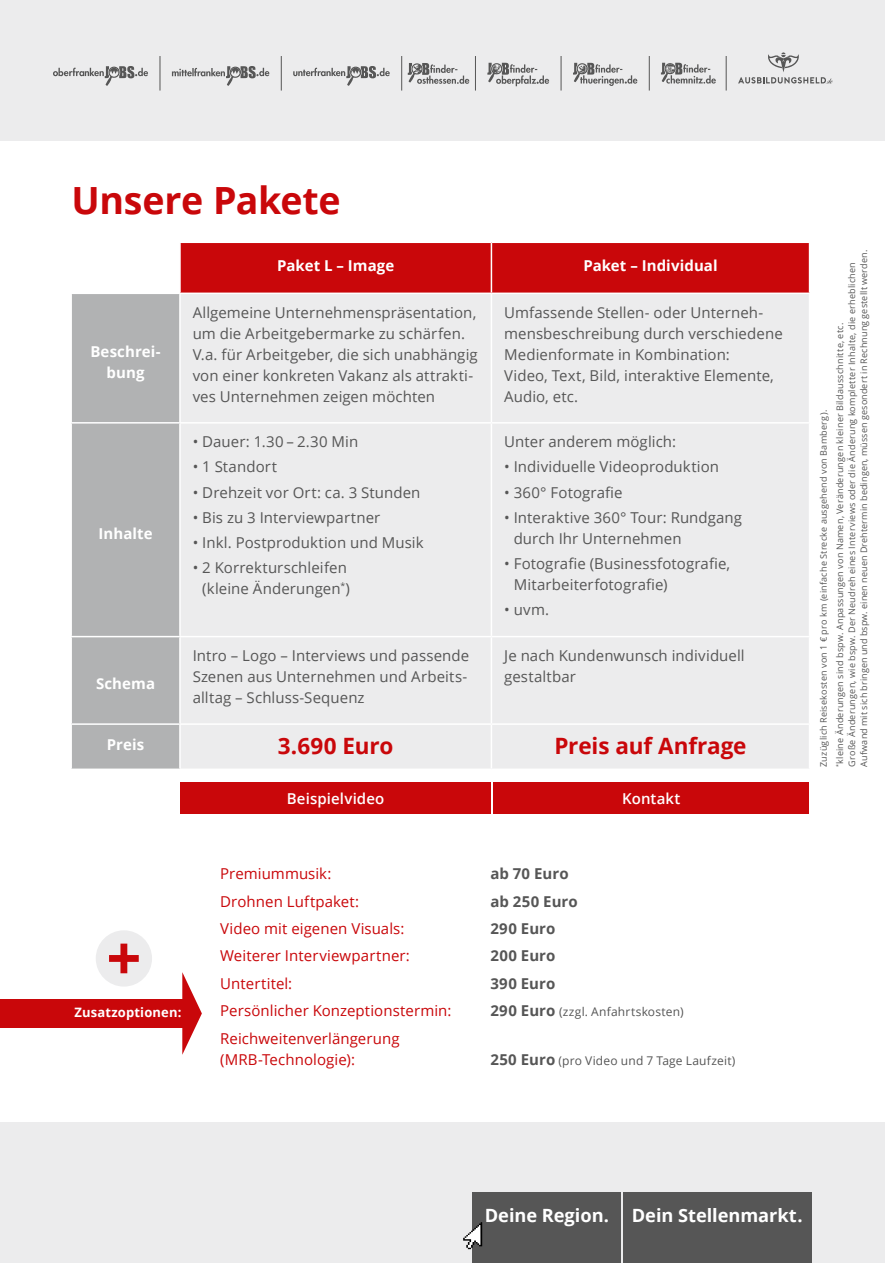
<style>
.page{position:relative;width:885px;height:1263px;background:#fff}
.page>*{position:absolute;margin:0;border:0;box-sizing:border-box;transform-origin:0 0}
.t1{font:700 37.5px "Open Sans";letter-spacing:-.01em;color:#c9070a}
.t2{font:700 22.5px "Open Sans";letter-spacing:-.005em;color:#c9070a}
.t3{font:700 18.3px "Open Sans";letter-spacing:-.005em;color:#fff}
.t4{font:15px/21px "Open Sans";letter-spacing:.005em;color:#565656}
.t5{font:15px/21px "Open Sans";letter-spacing:.005em;color:#c9070a}
.t6{font:700 15px/21px "Open Sans";letter-spacing:.005em;color:#fff;text-align:center}
.t7{font:700 15px "Open Sans";letter-spacing:.005em;color:#565656}
.t8{font:600 15px "Open Sans";letter-spacing:.01em;color:#fff}
.t9{font:700 12.9px "Open Sans";letter-spacing:.01em;color:#fff}
.t10{font:12px "Open Sans";letter-spacing:.015em;color:#565656}
.t11{font:9px/16.2px "Open Sans";letter-spacing:.025em;color:#565656}
.s1{font-weight:700;font-size:15px}
</style>
<div class="page">
<div style="left:181px;top:243px;width:627px;height:50px;background:#c9070a"></div>
<div style="left:72px;top:294px;width:107px;height:474px;background:#b1b2b3"></div>
<div style="left:181px;top:294px;width:627px;height:474px;background:#ececed"></div>
<hr style="left:490px;top:294px;width:2px;height:128px;background:#fff">
<hr style="left:70px;top:422px;width:110px;height:2px;background:#fff">
<hr style="left:180px;top:422px;width:311px;height:2px;background:#fff">
<hr style="left:491px;top:422px;width:319px;height:2px;background:#fff">
<hr style="left:490px;top:424px;width:2px;height:212px;background:#fff">
<hr style="left:70px;top:636px;width:110px;height:1px;background:#fff">
<hr style="left:180px;top:636px;width:311px;height:1px;background:#fff">
<hr style="left:491px;top:636px;width:319px;height:1px;background:#fff">
<hr style="left:490px;top:637px;width:2px;height:86px;background:#fff">
<hr style="left:70px;top:723px;width:110px;height:2px;background:#fff">
<hr style="left:180px;top:723px;width:311px;height:2px;background:#fff">
<hr style="left:491px;top:723px;width:319px;height:2px;background:#fff">
<hr style="left:490px;top:725px;width:2px;height:43px;background:#fff">
<hr style="left:490px;top:243px;width:2px;height:50px;background:#fff">
<div style="left:0;top:0;width:884px;height:140px;background:#ececed"></div>
<div style="left:0;top:1123px;width:884px;height:140px;background:#ececed"></div>
<div style="left:622px;top:1193px;width:189px;height:70px;background:#565656"></div>
<div style="left:472px;top:1193px;width:148px;height:70px;background:#565656"></div>
<svg style="left:463px;top:1222px;width:19px;height:27px"></svg>
<div style="left:96px;top:930px;width:56px;height:56px;background:#ececed;border-radius:50%"></div>
<svg style="left:109px;top:943px;width:30px;height:30px"></svg>
<div style="left:0;top:999px;width:183px;height:29px;background:#c9070a"></div>
<svg style="left:182px;top:972px;width:20px;height:83px"></svg>
<hr style="left:560px;top:56px;width:1px;height:35px;background:#565656">
<hr style="left:649px;top:56px;width:1px;height:35px;background:#565656">
<hr style="left:725px;top:56px;width:1px;height:35px;background:#565656">
<svg style="left:738px;top:52px;width:94px;height:32px"></svg>
<svg style="left:53px;top:66px;width:95px;height:20px"></svg>
<svg style="left:172px;top:66px;width:97px;height:20px"></svg>
<hr style="left:160px;top:56px;width:1px;height:35px;background:#565656">
<hr style="left:401px;top:56px;width:1px;height:35px;background:#565656">
<hr style="left:281px;top:56px;width:1px;height:35px;background:#565656">
<hr style="left:475px;top:56px;width:1px;height:35px;background:#565656">
<svg style="left:293px;top:66px;width:97px;height:20px"></svg>
<svg style="left:487px;top:63px;width:62px;height:23px"></svg>
<svg style="left:573px;top:63px;width:64px;height:23px"></svg>
<svg style="left:660px;top:63px;width:55px;height:21px"></svg>
<svg style="left:407px;top:63px;width:62px;height:21px"></svg>
<div style="left:493px;top:783px;width:316px;height:31px;background:#c9070a"></div>
<div style="left:180px;top:783px;width:311px;height:31px;background:#c9070a"></div>
<h1 class="t1" style="left:71px;top:174px;width:270px">Unsere Pakete</h1>
<p class="t6" style="left:90px;top:340px;width:72px">Beschrei&shy;bung</p>
<p class="t6" style="left:98px;top:522px;width:55px">Inhalte</p>
<p class="t6" style="left:96px;top:673px;width:61px">Schema</p>
<p class="t6" style="left:277px;top:254px;width:119px">Paket L – Image</p>
<p class="t6" style="left:583px;top:254px;width:136px">Paket – Individual</p>
<p class="t4" style="left:193px;top:301px;width:286px">Allgemeine Unternehmenspräsentation, um die Arbeitgebermarke zu schärfen.<br>V.a. für Arbeitgeber, die sich unabhängig von einer konkreten Vakanz als attrakti&shy;ves Unternehmen zeigen möchten</p>
<p class="t4" style="left:504px;top:301px;width:280px">Umfassende Stellen- oder Unterneh&shy;mensbeschreibung durch verschiedene<br>Medienformate in Kombination:<br>Video, Text, Bild, interaktive Elemente,<br>Audio, etc.</p>
<p class="t4" style="left:193px;top:431px;width:167px">• Dauer: 1.30 – 2.30 Min</p>
<p class="t4" style="left:193px;top:456px;width:86px">• 1 Standort</p>
<p class="t4" style="left:193px;top:481px;width:229px">• Drehzeit vor Ort: ca. 3 Stunden</p>
<p class="t4" style="left:193px;top:506px;width:189px">• Bis zu 3 Interviewpartner</p>
<p class="t4" style="left:193px;top:532px;width:232px">• Inkl. Postproduktion und Musik</p>
<p class="t4" style="left:193px;top:557px;width:158px;text-align:right">• 2 Korrekturschleifen (kleine Änderungen<sup>*</sup>)</p>
<p class="t4" style="left:504px;top:431px;width:173px">Unter anderem möglich:</p>
<p class="t4" style="left:504px;top:456px;width:216px">• Individuelle Videoproduktion</p>
<p class="t4" style="left:504px;top:481px;width:120px">• 360° Fotografie</p>
<p class="t4" style="left:513px;top:506px;width:230px;text-indent:-10px">• Interaktive 360° Tour: Rundgang durch Ihr Unternehmen</p>
<p class="t4" style="left:513px;top:553px;width:218px;text-indent:-10px">• Fotografie (Businessfotografie,<br>Mitarbeiterfotografie)</p>
<p class="t4" style="left:504px;top:599px;width:47px">• uvm.</p>
<p class="t4" style="left:193px;top:644px;width:278px">Intro – Logo – Interviews und passende<br>Szenen aus Unternehmen und Arbeits&shy;alltag – Schluss-Sequenz</p>
<p class="t4" style="left:504px;top:644px;width:242px">Je nach Kundenwunsch individuell gestaltbar</p>
<p class="t6" style="left:107px;top:733px;width:39px">Preis</p>
<h2 class="t2" style="left:278px;top:730px;width:117px">3.690 Euro</h2>
<h2 class="t2" style="left:554px;top:730px;width:194px">Preis auf Anfrage</h2>
<p class="t9" style="left:74px;top:1003px;width:108px">Zusatzoptionen:</p>
<p class="t8" style="left:287px;top:788px;width:99px">Beispielvideo</p>
<p class="t8" style="left:622px;top:788px;width:60px">Kontakt</p>
<p class="t5" style="left:220px;top:863px;width:113px">Premiummusik:</p>
<p class="t7" style="left:490px;top:863px;width:80px">ab 70 Euro</p>
<p class="t5" style="left:220px;top:890px;width:140px">Drohnen Luftpaket:</p>
<p class="t7" style="left:490px;top:890px;width:89px">ab 250 Euro</p>
<p class="t5" style="left:220px;top:918px;width:186px">Video mit eigenen Visuals:</p>
<p class="t7" style="left:490px;top:918px;width:67px">290 Euro</p>
<p class="t5" style="left:220px;top:945px;width:191px">Weiterer Interviewpartner:</p>
<p class="t7" style="left:490px;top:945px;width:67px">200 Euro</p>
<p class="t5" style="left:220px;top:972px;width:74px">Untertitel:</p>
<p class="t7" style="left:490px;top:973px;width:66px">390 Euro</p>
<p class="t5" style="left:220px;top:1000px;width:233px">Persönlicher Konzeptionstermin:</p>
<p class="t10" style="left:490px;top:1003px;width:195px"><span class="s1">290 Euro</span> (zzgl. Anfahrtskosten)</p>
<p class="t5" style="left:220px;top:1027px;width:181px">Reichweitenverlängerung (MRB-Technologie):</p>
<p class="t10" style="left:490px;top:1052px;width:246px"><span class="s1">250 Euro</span> (pro Video und 7 Tage Laufzeit)</p>
<p class="t11" style="left:845px;top:767px;width:518px;line-height:12px;rotate:-90deg">Große Änderungen, wie bspw. Der Neudreh eines Interviews oder die Änderung kompletter Inhalte, die erheblichen<br>Aufwand mit sich bringen und bspw. einen neuen Drehtermin bedingen, müssen gesondert in Rechnung gestellt werden.</p>
<p class="t11" style="left:815px;top:767px;width:445px;rotate:-90deg">Zuzüglich Reisekosten von 1 € pro km (einfache Strecke ausgehend von Bamberg).<br><sup>*</sup>kleine Änderungen sind bspw. Anpassungen von Namen, Veränderungen kleiner Bildausschnitte, etc.</p>
<p class="t3" style="left:484px;top:1202px;width:319px">Deine Region. Dein Stellenmarkt.</p>
</div>
